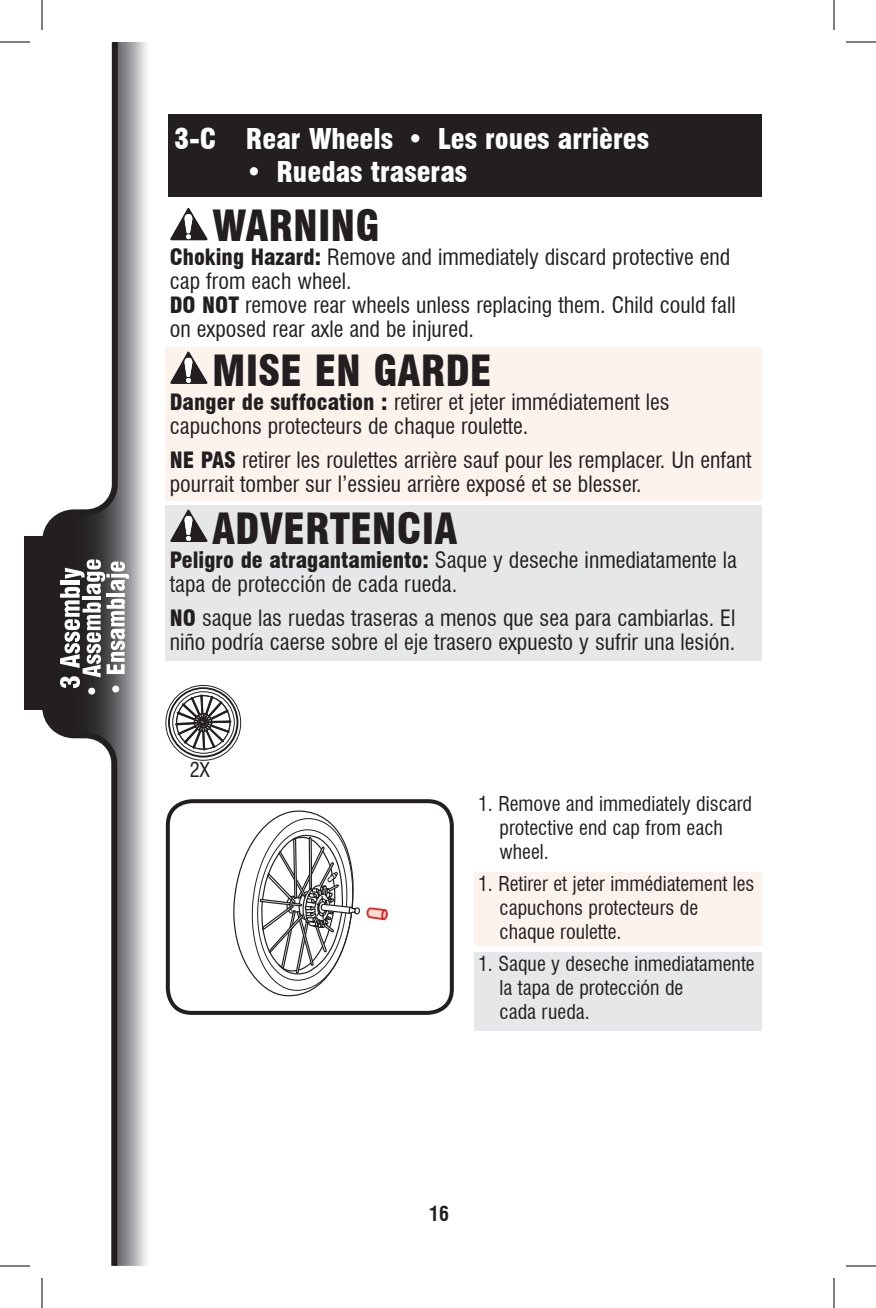
<style>
.page{position:relative;width:876px;height:1308px;background:#fff}
.page>*{position:absolute;margin:0;border:0;box-sizing:border-box;transform-origin:0 0}
.t1{font:900 condensed 42px "Swiss 721 BT";color:#231f20}
.t2{font:900 condensed 28px "Swiss 721 BT";color:#fff}
.t3{font:condensed 22px/24px "Swiss 721 BT";color:#231f20}
.t4{font:condensed 20px/24px "Swiss 721 BT";color:#231f20}
.t5{font:700 condensed 20px "Swiss 721 BT";color:#231f20}
.s1{font-weight:900}
</style>
<div class="page">
<svg style="left:42px;top:42px;width:76px;height:1224px"></svg>
<div style="left:24px;top:536px;width:25px;height:173px;background:#231f20"></div>
<svg style="left:60px;top:559px;width:69px;height:136px"></svg>
<div style="left:168px;top:114px;width:594px;height:82px;background:#231f20"></div>
<svg style="left:170px;top:208px;width:38px;height:32px"></svg>
<div style="left:166px;top:505px;width:596px;height:156px;background:#e6e7e9"></div>
<svg style="left:170px;top:509px;width:38px;height:33px"></svg>
<div style="left:166px;top:347px;width:596px;height:154px;background:#fcf3ed"></div>
<svg style="left:170px;top:351px;width:38px;height:33px"></svg>
<svg style="left:168px;top:688px;width:70px;height:73px"></svg>
<div style="left:166px;top:799px;width:288px;height:216px;border:4px solid #231f20;border-radius:24px"></div>
<svg style="left:233px;top:810px;width:155px;height:186px"></svg>
<div style="left:382px;top:910px;width:5px;height:9px;background:#fbdcce;border-radius:50%"></div>
<div style="left:381px;top:909px;width:7px;height:11px;border:2px solid #e32525;border-radius:50%"></div>
<div style="left:474px;top:952px;width:288px;height:79px;background:#e6e7e9"></div>
<div style="left:474px;top:872px;width:288px;height:73px;background:#fcf3ed"></div>
<hr style="left:0;top:42px;width:30px;height:1px;background:#000">
<hr style="left:846px;top:42px;width:30px;height:1px;background:#000">
<hr style="left:0;top:1266px;width:30px;height:1px;background:#000">
<hr style="left:846px;top:1266px;width:30px;height:1px;background:#000">
<hr style="left:42px;top:0;width:1px;height:30px;background:#000">
<hr style="left:42px;top:1278px;width:1px;height:30px;background:#000">
<hr style="left:834px;top:0;width:1px;height:30px;background:#000">
<hr style="left:834px;top:1278px;width:1px;height:30px;background:#000">
<p class="t2" style="left:174px;top:122px;width:477px">3-C Rear Wheels • Les roues arrières</p>
<p class="t2" style="left:246px;top:156px;width:223px">• Ruedas traseras</p>
<h1 class="t1" style="left:212px;top:200px;width:169px">WARNING</h1>
<p class="t3" style="left:170px;top:245px;width:567px"><span class="s1">Choking Hazard:</span> Remove and immediately discard protective end cap from each wheel.<br><span class="s1">DO NOT</span> remove rear wheels unless replacing them. Child could fall on exposed rear axle and be injured.</p>
<h1 class="t1" style="left:212px;top:346px;width:281px">MISE EN GARDE</h1>
<p class="t3" style="left:170px;top:390px;width:501px"><span class="s1">Danger de suffocation :</span> retirer et jeter immédiatement les capuchons protecteurs de chaque roulette.</p>
<p class="t3" style="left:170px;top:448px;width:583px"><span class="s1">NE PAS</span> retirer les roulettes arrière sauf pour les remplacer. Un enfant pourrait tomber sur l’essieu arrière exposé et se blesser.</p>
<h1 class="t1" style="left:212px;top:504px;width:247px">ADVERTENCIA</h1>
<p class="t3" style="left:170px;top:548px;width:569px"><span class="s1">Peligro de atragantamiento:</span> Saque y deseche inmediatamente la tapa de protección de cada rueda.</p>
<p class="t3" style="left:170px;top:606px;width:567px"><span class="s1">NO</span> saque las ruedas traseras a menos que sea para cambiarlas. El niño podría caerse sobre el eje trasero expuesto y sufrir una lesión.</p>
<p class="t4" style="left:190px;top:758px;width:21px">2X</p>
<p class="t4" style="left:500px;top:791px;width:254px;text-indent:-22px">1. Remove and immediately discard protective end cap from each wheel.</p>
<p class="t4" style="left:500px;top:872px;width:256px;text-indent:-22px">1. Retirer et jeter immédiatement les capuchons protecteurs de chaque roulette.</p>
<p class="t4" style="left:500px;top:952px;width:257px;text-indent:-22px">1. Saque y deseche inmediatamente la tapa de protección de<br>cada rueda.</p>
<p class="t5" style="left:429px;top:1202px;width:21px">16</p>
</div>
